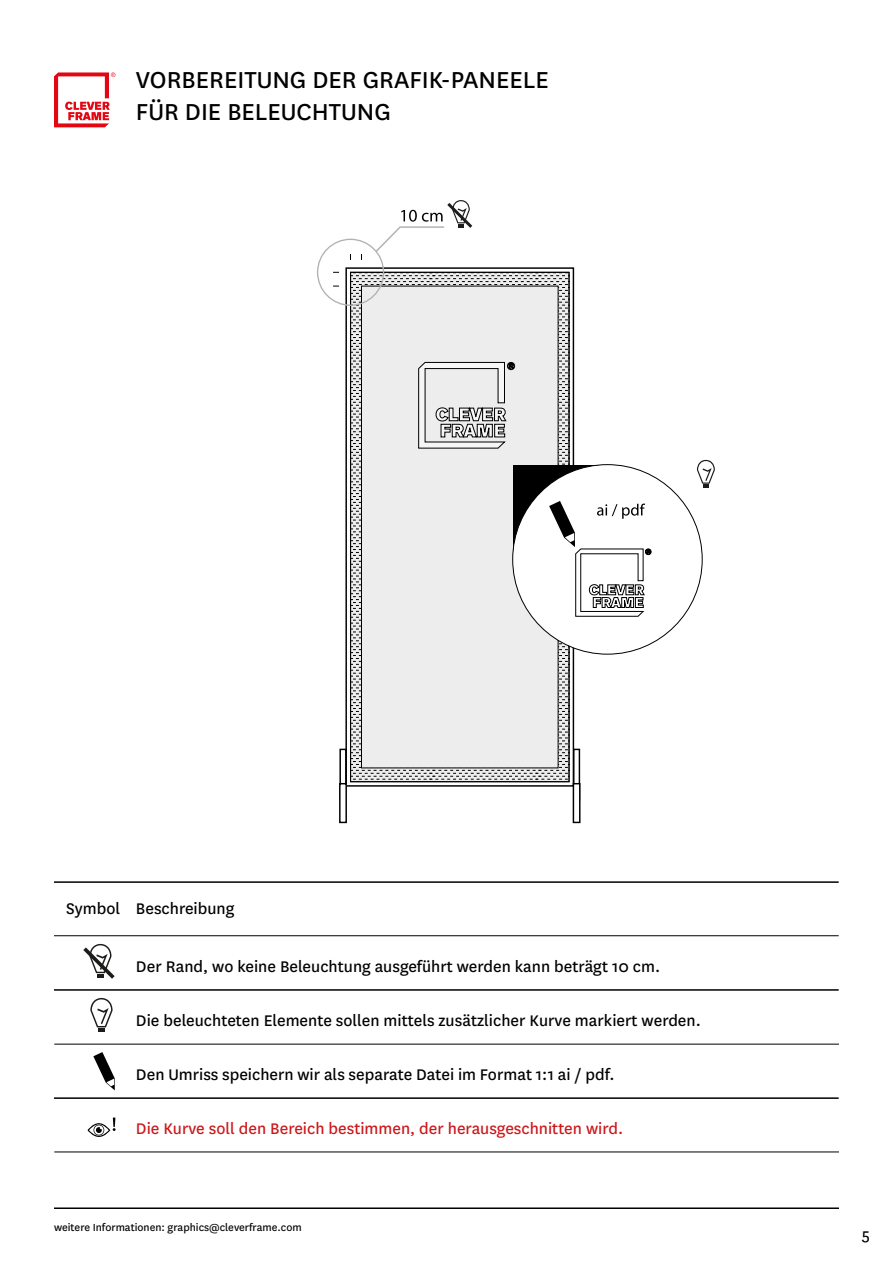
<style>
.page{position:relative;width:893px;height:1263px;background:#fff}
.page>*{position:absolute;margin:0;border:0;box-sizing:border-box;transform-origin:0 0}
.t1{font:27px/32.4px "National";color:#000}
.t2{font:18px "National";color:#000}
.t3{font:18px "National";color:#cd171a}
.t4{font:12px "National";color:#000}
</style>
<div class="page">
<hr style="left:54px;top:935px;width:785px;height:1px;background:#000">
<svg style="left:54px;top:72px;width:61px;height:55px"></svg>
<hr style="left:54px;top:881px;width:785px;height:2px;background:#000">
<hr style="left:54px;top:989px;width:785px;height:2px;background:#000">
<hr style="left:54px;top:1097px;width:785px;height:2px;background:#000">
<hr style="left:54px;top:1044px;width:785px;height:1px;background:#000">
<hr style="left:54px;top:1152px;width:785px;height:1px;background:#000">
<hr style="left:54px;top:1207px;width:785px;height:2px;background:#000">
<svg style="left:352px;top:274px;width:215px;height:506px;background:#bbb"></svg>
<div style="left:350px;top:272px;width:219px;height:510px;border:1px solid #000"></div>
<div style="left:345px;top:267px;width:229px;height:520px;border:1px solid #000"></div>
<div style="left:361px;top:286px;width:197px;height:482px;background:#ededed"></div>
<svg style="left:374px;top:200px;width:99px;height:54px"></svg>
<div style="left:317px;top:239px;width:67px;height:67px;border:1px solid #b3b2b2;border-radius:50%"></div>
<div style="left:339px;top:749px;width:8px;height:52px;border:1px solid #000"></div>
<div style="left:340px;top:784px;width:6px;height:38px;background:#fff"></div>
<div style="left:339px;top:783px;width:8px;height:40px;border:1px solid #000"></div>
<div style="left:573px;top:749px;width:7px;height:52px;border:1px solid #000"></div>
<div style="left:573px;top:784px;width:7px;height:38px;background:#fff"></div>
<div style="left:573px;top:783px;width:7px;height:40px;border:1px solid #000"></div>
<div style="left:513px;top:465px;width:94px;height:94px;background:#000"></div>
<div style="left:513px;top:465px;width:189px;height:189px;background:#fff;border-radius:50%"></div>
<svg style="left:549px;top:501px;width:103px;height:116px"></svg>
<svg style="left:93px;top:1052px;width:22px;height:38px"></svg>
<svg style="left:83px;top:943px;width:32px;height:36px"></svg>
<svg style="left:90px;top:998px;width:23px;height:34px"></svg>
<svg style="left:697px;top:460px;width:18px;height:27px"></svg>
<svg style="left:88px;top:1117px;width:28px;height:20px"></svg>
<h1 class="t1" style="left:136px;top:62px;width:414px">VORBEREITUNG DER GRAFIK-PANEELE<br>FÜR DIE BELEUCHTUNG</h1>
<p class="t2" style="left:66px;top:896px;width:170px">Symbol Beschreibung</p>
<p class="t2" style="left:136px;top:955px;width:526px">Der Rand, wo keine Beleuchtung ausgeführt werden kann beträgt 10 cm.</p>
<p class="t2" style="left:136px;top:1009px;width:566px">Die beleuchteten Elemente sollen mittels zusätzlicher Kurve markiert werden.</p>
<p class="t2" style="left:136px;top:1063px;width:480px">Den Umriss speichern wir als separate Datei im Format 1:1 ai / pdf.</p>
<p class="t3" style="left:136px;top:1117px;width:489px">Die Kurve soll den Bereich bestimmen, der herausgeschnitten wird.</p>
<p class="t4" style="left:54px;top:1219px;width:249px">weitere Informationen: graphics@cleverframe.com</p>
<p class="t2" style="left:862px;top:1223px;width:10px">5</p>
</div>
